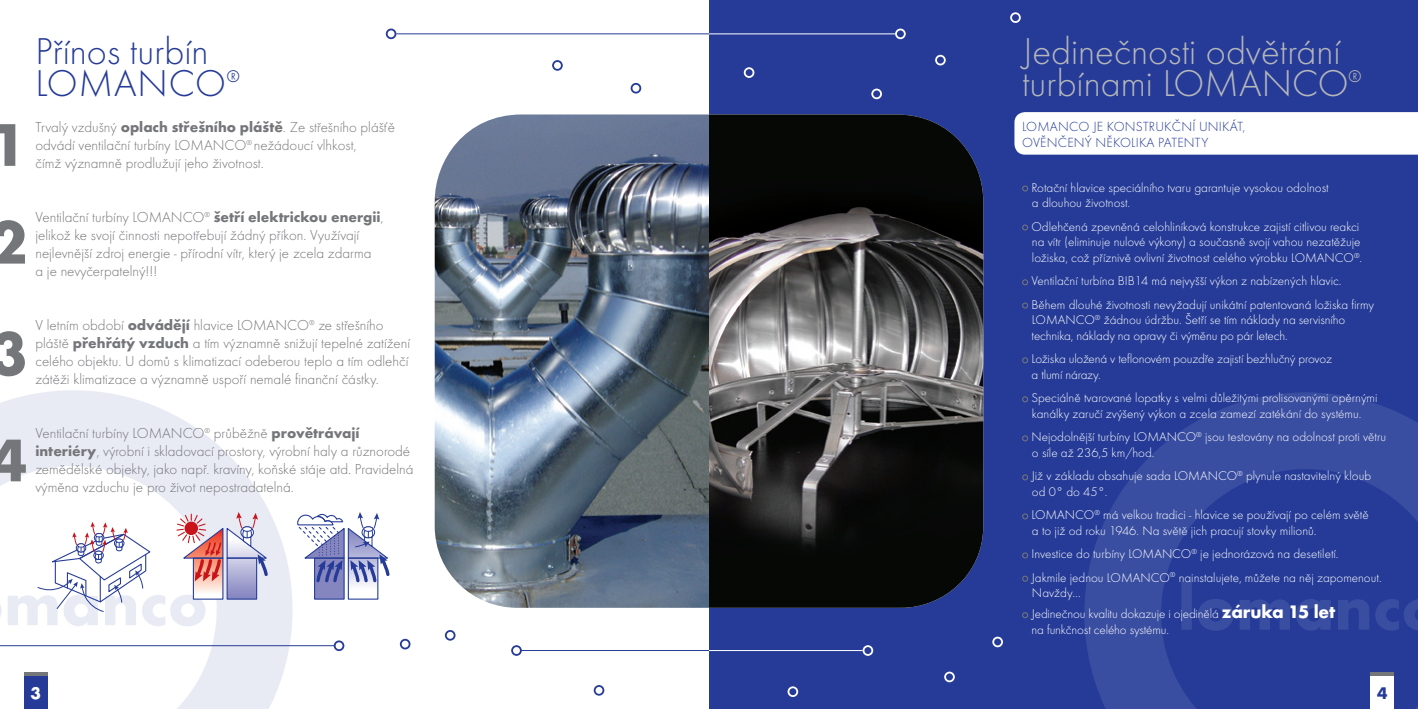
<style>
.page{position:relative;width:1418px;height:709px;background:#fff}
.page>*{position:absolute;margin:0;border:0;box-sizing:border-box;transform-origin:0 0}
.t1{font:700 62.5px/97.6px "Futura TOT";color:#757679}
.t2{font:38.75px/32.5px "Futura TOT Ligh";color:#b6b7bb}
.t3{font:38.75px/32.5px "Futura TOT Ligh";color:#253b97}
.t4{font:700 17.5px "Futura TOT";color:#fff}
.t5{font:700 17.5px "Futura TOT";color:#253b97}
.t6{font:15px/18px "Futura TOT Ligh";color:#757679}
.t7{font:13.75px/16.5px "Futura TOT Ligh";letter-spacing:.015em;color:#253b97}
.t8{font:13.12px/15.8px "Futura TOT Ligh";color:#fff}
.s1{font-family:"Futura TOT";font-weight:700}
.s2{font-family:"Futura TOT";font-weight:700;font-size:18.75px}
</style>
<div class="page">
<div style="left:709px;top:0;width:708px;height:709px;background:#253b97"></div>
<svg style="left:743px;top:67px;width:11px;height:11px"></svg>
<svg style="left:871px;top:89px;width:11px;height:10px"></svg>
<svg style="left:895px;top:29px;width:10px;height:10px"></svg>
<svg style="left:935px;top:55px;width:10px;height:10px"></svg>
<svg style="left:862px;top:645px;width:11px;height:11px"></svg>
<svg style="left:787px;top:686px;width:11px;height:11px"></svg>
<svg style="left:992px;top:636px;width:10px;height:11px"></svg>
<svg style="left:1010px;top:12px;width:10px;height:11px"></svg>
<svg style="left:944px;top:671px;width:10px;height:11px"></svg>
<hr style="left:709px;top:650px;width:153px;height:1px;background:#fff">
<hr style="left:709px;top:34px;width:186px;height:1px;background:#fff">
<svg style="left:552px;top:60px;width:10px;height:11px"></svg>
<svg style="left:593px;top:685px;width:11px;height:10px"></svg>
<svg style="left:445px;top:630px;width:10px;height:10px"></svg>
<svg style="left:400px;top:639px;width:10px;height:10px"></svg>
<svg style="left:630px;top:83px;width:11px;height:11px"></svg>
<svg style="left:386px;top:29px;width:10px;height:10px"></svg>
<svg style="left:511px;top:645px;width:11px;height:11px"></svg>
<hr style="left:396px;top:34px;width:313px;height:1px;background:#253b97">
<hr style="left:520px;top:650px;width:189px;height:1px;background:#253b97">
<svg style="left:1084px;top:392px;width:333px;height:317px"></svg>
<svg style="left:0;top:390px;width:292px;height:319px"></svg>
<div style="left:24px;top:672px;width:24px;height:37px;background:#253b97"></div>
<hr style="left:24px;top:672px;width:24px;height:4px;background:#757679">
<div style="left:1370px;top:672px;width:24px;height:37px;background:#fff"></div>
<hr style="left:1370px;top:672px;width:24px;height:4px;background:#757679">
<img style="left:435px;top:114px;width:274px;height:494px">
<svg style="left:709px;top:114px;width:274px;height:494px;background:#373739"></svg>
<div style="left:1014px;top:112px;width:403px;height:43px;background:#fff"></div>
<svg style="left:1022px;top:185px;width:6px;height:6px"></svg>
<svg style="left:1022px;top:224px;width:6px;height:6px"></svg>
<svg style="left:1022px;top:279px;width:6px;height:6px"></svg>
<svg style="left:1022px;top:302px;width:6px;height:6px"></svg>
<svg style="left:1022px;top:357px;width:6px;height:6px"></svg>
<svg style="left:1022px;top:396px;width:6px;height:6px"></svg>
<svg style="left:1022px;top:435px;width:6px;height:6px"></svg>
<svg style="left:1022px;top:474px;width:6px;height:6px"></svg>
<svg style="left:1022px;top:513px;width:6px;height:6px"></svg>
<svg style="left:1022px;top:552px;width:6px;height:6px"></svg>
<svg style="left:1022px;top:575px;width:6px;height:6px"></svg>
<svg style="left:1022px;top:612px;width:6px;height:6px"></svg>
<svg style="left:334px;top:640px;width:10px;height:11px"></svg>
<hr style="left:0;top:645px;width:335px;height:1px;background:#253b97">
<svg style="left:176px;top:512px;width:94px;height:87px"></svg>
<svg style="left:37px;top:522px;width:115px;height:90px"></svg>
<svg style="left:297px;top:512px;width:93px;height:87px"></svg>
<h1 class="t1" style="left:-10px;top:95px;width:39px">1<br>2</h1>
<h1 class="t1" style="left:-10px;top:299px;width:39px;line-height:106.9px">3<br>4</h1>
<h2 class="t3" style="left:35px;top:35px;width:206px">Přínos turbín<br>LOMANCO<sup>®</sup></h2>
<p class="t6" style="left:35px;top:118px;width:361px">Trvalý vzdušný <span class="s1">oplach střešního pláště</span>. Ze střešního plášťě odvádí ventilační turbíny LOMANCO<sup>®</sup> nežádoucí vlhkost,<br>čímž významně prodlužují jeho životnost.</p>
<p class="t6" style="left:35px;top:208px;width:350px">Ventilační turbíny LOMANCO<sup>®</sup> <span class="s1">šetří elektrickou energii</span>, jelikož ke svojí činnosti nepotřebují žádný příkon. Využívají nejlevnější zdroj energie - přírodní vítr, který je zcela zdarma<br>a je nevyčerpatelný!!!</p>
<p class="t6" style="left:35px;top:316px;width:376px">V letním období <span class="s1">odvádějí</span> hlavice LOMANCO<sup>®</sup> ze střešního pláště <span class="s1">přehřátý vzduch</span> a tím významně snižují tepelné zatížení celého objektu. U domů s klimatizací odeberou teplo a tím odlehčí zátěži klimatizace a významně uspoří nemalé finanční částky.</p>
<p class="t6" style="left:35px;top:424px;width:379px">Ventilační turbíny LOMANCO<sup>®</sup> průběžně <span class="s1">provětrávají interiéry</span>, výrobní i skladovací prostory, výrobní haly a různorodé zemědělské objekty, jako např. kravíny, koňské stáje atd. Pravidelná výměna vzduchu je pro život nepostradatelná.</p>
<h2 class="t2" style="left:1022px;top:35px;width:341px">Jedinečnosti odvětrání turbínami LOMANCO<sup>®</sup></h2>
<p class="t7" style="left:1022px;top:118px;width:225px">LOMANCO JE KONSTRUKČNÍ UNIKÁT, ověnčen</p>
<p class="t7" style="left:1084px;top:134px;width:36px">ý několika</p>
<p class="t7" style="left:1158px;top:134px;width:8px">patent</p>
<p class="t7" style="left:1201px;top:134px;width:9px">y</p>
<p class="t8" style="left:1031px;top:179px;width:299px">Rotační hlavice speciálního tvaru garantuje vysokou odolnost a dlouhou životnost.</p>
<p class="t8" style="left:1031px;top:218px;width:332px">Odlehčená zpevněná celohliníková konstrukce zajistí citlivou reakci na vítr (eliminuje nulové výkony) a současně svojí vahou nezatěžuje ložiska, což příznivě ovlivní životnost celého výrobku LOMANCO<sup>®</sup>.</p>
<p class="t8" style="left:1031px;top:269px;width:344px;line-height:23.2px">Ventilační turbína BIB14 má nejvyšší výkon z nabízených hlavic.<br>Během dlouhé životnosti nevyžadují unikátní patentovaná ložiska firmy</p>
<p class="t8" style="left:1031px;top:312px;width:315px">LOMANCO<sup>®</sup> žádnou údržbu. Šetří se tím náklady na servisního technika, náklady na opravy či výměnu po pár letech.</p>
<p class="t8" style="left:1031px;top:351px;width:302px">Ložiska uložená v teflonovém pouzdře zajistí bezhlučný provoz a tlumí nárazy.</p>
<p class="t8" style="left:1031px;top:390px;width:347px">Speciálně tvarované lopatky s velmi důležitými prolisovanými opěrnými kanálky zaručí zvýšený výkon a zcela zamezí zatékání do systému.</p>
<p class="t8" style="left:1031px;top:429px;width:356px">Nejodolnější turbíny LOMANCO<sup>®</sup> jsou testovány na odolnost proti větru o síle až 236,5 km/hod.</p>
<p class="t8" style="left:1031px;top:468px;width:341px">Již v základu obsahuje sada LOMANCO<sup>®</sup> plynule nastavitelný kloub od 0° do 45°.</p>
<p class="t8" style="left:1031px;top:507px;width:339px">LOMANCO<sup>®</sup> má velkou tradici - hlavice se používají po celém světě a to již od roku 1946. Na světě jich pracují stovky milionů.</p>
<p class="t8" style="left:1031px;top:542px;width:352px;line-height:23.2px">Investice do turbíny LOMANCO<sup>®</sup> je jednorázová na desetiletí.<br>Jakmile jednou LOMANCO<sup>®</sup> nainstalujete, můžete na něj zapomenout.</p>
<p class="t8" style="left:1031px;top:583px;width:305px;line-height:20.8px">Navždy…<br>Jedinečnou kvalitu dokazuje i ojedinělá <span class="s2">záruka 15 let</span></p>
<p class="t8" style="left:1031px;top:622px;width:139px">na funkčnost celého systému.</p>
<h3 class="t4" style="left:31px;top:682px;width:12px">3</h3>
<h3 class="t5" style="left:1377px;top:682px;width:12px">4</h3>
</div>
